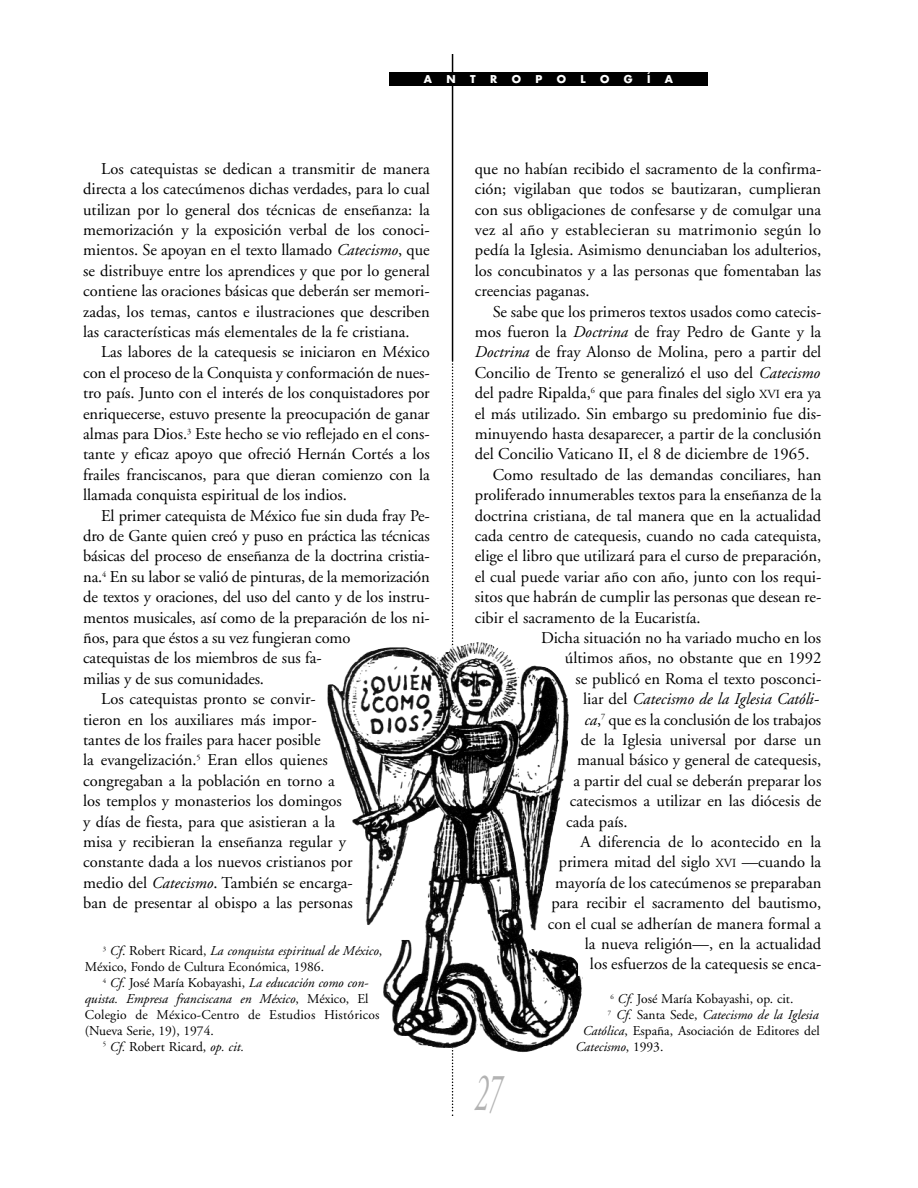
<style>
.page{position:relative;width:918px;height:1188px;background:#fff}
.page>*{position:absolute;margin:0;border:0;box-sizing:border-box;transform-origin:0 0}
.t1{font:italic 54px "Adobe Garamond";color:#b3b3b3;scale:.5 1}
.t2{font:16.5px/20.4px "Adobe Garamond";color:#000;text-align:justify}
.t3{font:italic 16.5px "Adobe Garamond";color:#000}
.t4{font:13.5px/15.9px "Adobe Garamond";color:#000}
.t5{font:italic 13.5px "Adobe Garamond";color:#000}
.t6{font:700 10.5px "Futura";color:#fff}
.s1{font-style:italic}
.s2{font-style:normal}
.s3{font-size:12.3px}
</style>
<div class="page">
<hr style="left:452px;top:54px;width:1px;height:306px;background:#000">
<svg style="left:452px;top:360px;width:1px;height:756px"></svg>
<div style="left:389px;top:72px;width:319px;height:14px;background:#000"></div>
<img style="left:328px;top:641px;width:255px;height:411px">
<p class="t6" style="left:424px;top:74px;width:10px">A</p>
<p class="t6" style="left:447px;top:74px;width:11px">N</p>
<p class="t6" style="left:470px;top:74px;width:7px">T</p>
<p class="t6" style="left:490px;top:74px;width:9px">R</p>
<p class="t6" style="left:512px;top:74px;width:11px">O</p>
<p class="t6" style="left:535px;top:74px;width:8px">P</p>
<p class="t6" style="left:557px;top:74px;width:11px">O</p>
<p class="t6" style="left:581px;top:74px;width:7px">L</p>
<p class="t6" style="left:600px;top:74px;width:11px">O</p>
<p class="t6" style="left:624px;top:74px;width:10px">G</p>
<p class="t6" style="left:647px;top:74px;width:5px">Í</p>
<p class="t6" style="left:665px;top:74px;width:10px">A</p>
<p class="t2" style="left:83px;top:160px;width:348px;text-indent:18px">Los catequistas se dedican a transmitir de manera directa a los catecúmenos dichas verdades, para lo cual utilizan por lo general dos técnicas de enseñanza: la memorización y la exposición verbal de los conoci&shy;mientos. Se apoyan en el texto llamado <span class="s1">Catecismo</span>, que se distribuye entre los aprendices y que por lo general contiene las oraciones básicas que deberán ser memori&shy;zadas, los temas, cantos e ilustraciones que describen las características más elementales de la fe cristiana.</p>
<p class="t2" style="left:83px;top:344px;width:348px;text-indent:18px">Las labores de la catequesis se iniciaron en México con el proceso de la Conquista y conformación de nues&shy;tro país. Junto con el interés de los conquistadores por enriquecerse, estuvo presente la preocupación de ganar almas para Dios.<sup>3</sup> Este hecho se vio reflejado en el cons&shy;tante y eficaz apoyo que ofreció Hernán Cortés a los frailes franciscanos, para que dieran comienzo con la llamada conquista espiritual de los indios.</p>
<p class="t2" style="left:101px;top:507px;width:330px">El primer catequista de México fue sin duda fray Pe-</p>
<p class="t2" style="left:83px;top:527px;width:348px">dro de Gante quien creó y puso en práctica las técnicas</p>
<p class="t2" style="left:83px;top:548px;width:348px">básicas del proceso de enseñanza de la doctrina cristia-</p>
<p class="t2" style="left:83px;top:568px;width:348px">na.<sup>4</sup> En su labor se valió de pinturas, de la memorización</p>
<p class="t2" style="left:83px;top:588px;width:348px">de textos y oraciones, del uso del canto y de los instru-</p>
<p class="t2" style="left:83px;top:609px;width:348px">mentos musicales, así como de la preparación de los ni-</p>
<p class="t2" style="left:83px;top:629px;width:269px">ños, para que éstos a su vez fungieran como</p>
<p class="t2" style="left:83px;top:650px;width:240px">catequistas de los miembros de sus fa-</p>
<p class="t2" style="left:83px;top:670px;width:182px">milias y de sus comunidades.</p>
<p class="t2" style="left:101px;top:690px;width:216px">Los catequistas pronto se convir-</p>
<p class="t2" style="left:83px;top:711px;width:235px">tieron en los auxiliares más impor-</p>
<p class="t2" style="left:83px;top:731px;width:239px">tantes de los frailes para hacer posible</p>
<p class="t2" style="left:83px;top:752px;width:246px">la evangelización.<sup>5</sup> Eran ellos quienes</p>
<p class="t2" style="left:83px;top:772px;width:253px">congregaban a la población en torno a</p>
<p class="t2" style="left:83px;top:792px;width:260px">los templos y monasterios los domingos</p>
<p class="t2" style="left:83px;top:813px;width:254px">y días de fiesta, para que asistieran a la</p>
<p class="t2" style="left:83px;top:833px;width:264px">misa y recibieran la enseñanza regular y</p>
<p class="t2" style="left:83px;top:854px;width:271px">constante dada a los nuevos cristianos por</p>
<p class="t2" style="left:83px;top:874px;width:271px">medio del <span class="s1">Catecismo</span>. También se encarga-</p>
<p class="t2" style="left:83px;top:894px;width:271px">ban de presentar al obispo a las personas</p>
<p class="t4" style="left:85px;top:944px;width:299px;text-indent:18px"><sup>3</sup> <span class="s1">Cf</span>. Robert Ricard, <span class="s1">La conquista espiritual de México</span>,<br>México, Fondo de Cultura Económica, 1986.</p>
<p class="t5" style="left:103px;top:977px;width:267px"><sup>4</sup> Cf. <span class="s2">José María Kobayashi,</span> La educación como con-</p>
<p class="t5" style="left:85px;top:993px;width:285px">quista. Empresa franciscana en México<span class="s2">, México, El</span></p>
<p class="t4" style="left:85px;top:1008px;width:296px">Colegio de México-Centro de Estudios Históricos</p>
<p class="t4" style="left:85px;top:1024px;width:131px">(Nueva Serie, 19), 1974.</p>
<p class="t4" style="left:103px;top:1040px;width:143px"><sup>5</sup> <span class="s1">Cf.</span> Robert Ricard, <span class="s1">op. cit.</span></p>
<p class="t2" style="left:475px;top:160px;width:348px">que no habían recibido el sacramento de la confirma&shy;ción; vigilaban que todos se bautizaran, cumplieran con sus obligaciones de confesarse y de comulgar una vez al año y establecieran su matrimonio según lo pedía la Iglesia. Asimismo denunciaban los adulterios, los concubinatos y a las personas que fomentaban las creencias paganas.</p>
<p class="t2" style="left:493px;top:303px;width:330px">Se sabe que los primeros textos usados como catecis-</p>
<p class="t2" style="left:475px;top:323px;width:348px">mos fueron la <span class="s1">Doctrina</span> de fray Pedro de Gante y la</p>
<p class="t2" style="left:475px;top:344px;width:348px"><span class="s1">Doctrina</span> de fray Alonso de Molina, pero a partir del</p>
<p class="t2" style="left:475px;top:364px;width:347px">Concilio de Trento se generalizó el uso del <span class="s1">Catecismo</span></p>
<p class="t2" style="left:475px;top:384px;width:348px">del padre Ripalda,<sup>6</sup> que para finales del siglo <span class="s3">XVI</span> era ya</p>
<p class="t2" style="left:475px;top:405px;width:348px">el más utilizado. Sin embargo su predominio fue dis-</p>
<p class="t2" style="left:475px;top:425px;width:348px">minuyendo hasta desaparecer, a partir de la conclusión</p>
<p class="t2" style="left:475px;top:446px;width:336px">del Concilio Vaticano II, el 8 de diciembre de 1965.</p>
<p class="t2" style="left:493px;top:466px;width:330px">Como resultado de las demandas conciliares, han</p>
<p class="t2" style="left:475px;top:486px;width:348px">proliferado innumerables textos para la enseñanza de la</p>
<p class="t2" style="left:475px;top:507px;width:348px">doctrina cristiana, de tal manera que en la actualidad</p>
<p class="t2" style="left:475px;top:527px;width:348px">cada centro de catequesis, cuando no cada catequista,</p>
<p class="t2" style="left:475px;top:548px;width:348px">elige el libro que utilizará para el curso de preparación,</p>
<p class="t2" style="left:475px;top:568px;width:348px">el cual puede variar año con año, junto con los requi-</p>
<p class="t2" style="left:475px;top:588px;width:348px">sitos que habrán de cumplir las personas que desean re-</p>
<p class="t2" style="left:475px;top:609px;width:227px">cibir el sacramento de la Eucaristía.</p>
<p class="t2" style="left:541px;top:629px;width:282px">Dicha situación no ha variado mucho en los</p>
<p class="t2" style="left:565px;top:650px;width:258px">últimos años, no obstante que en 1992</p>
<p class="t2" style="left:575px;top:670px;width:247px">se publicó en Roma el texto posconci-</p>
<p class="t3" style="left:583px;top:692px;width:237px"><span class="s2">liar del</span> Catecismo de la Iglesia Católi-</p>
<p class="t2" style="left:585px;top:711px;width:238px"><span class="s1">ca</span>,<sup>7</sup> que es la conclusión de los trabajos</p>
<p class="t2" style="left:581px;top:731px;width:242px">de la Iglesia universal por darse un</p>
<p class="t2" style="left:577px;top:752px;width:246px">manual básico y general de catequesis,</p>
<p class="t2" style="left:573px;top:772px;width:249px">a partir del cual se deberán preparar los</p>
<p class="t2" style="left:570px;top:792px;width:253px">catecismos a utilizar en las diócesis de</p>
<p class="t2" style="left:566px;top:813px;width:63px">cada país.</p>
<p class="t2" style="left:580px;top:833px;width:242px">A diferencia de lo acontecido en la</p>
<p class="t2" style="left:559px;top:854px;width:264px">primera mitad del siglo <span class="s3">XVI</span> —cuando la</p>
<p class="t2" style="left:555px;top:874px;width:268px">mayoría de los catecúmenos se preparaban</p>
<p class="t2" style="left:551px;top:894px;width:271px">para recibir el sacramento del bautismo,</p>
<p class="t2" style="left:548px;top:915px;width:275px">con el cual se adherían de manera formal a</p>
<p class="t2" style="left:585px;top:935px;width:238px">la nueva religión—, en la actualidad</p>
<p class="t2" style="left:590px;top:956px;width:233px">los esfuerzos de la catequesis se enca-</p>
<h1 class="t1" style="left:475px;top:1071px;width:55px">27</h1>
<p class="t4" style="left:611px;top:992px;width:184px"><sup>6</sup> <span class="s1">Cf.</span> José María Kobayashi, op. cit.</p>
<p class="t5" style="left:608px;top:1009px;width:212px"><sup>7</sup> Cf. <span class="s2">Santa Sede,</span> Catecismo de la Iglesia</p>
<p class="t4" style="left:583px;top:1024px;width:239px"><span class="s1">Católica</span>, España, Asociación de Editores del</p>
<p class="t5" style="left:576px;top:1041px;width:89px">Catecismo<span class="s2">, 1993.</span></p>
</div>
